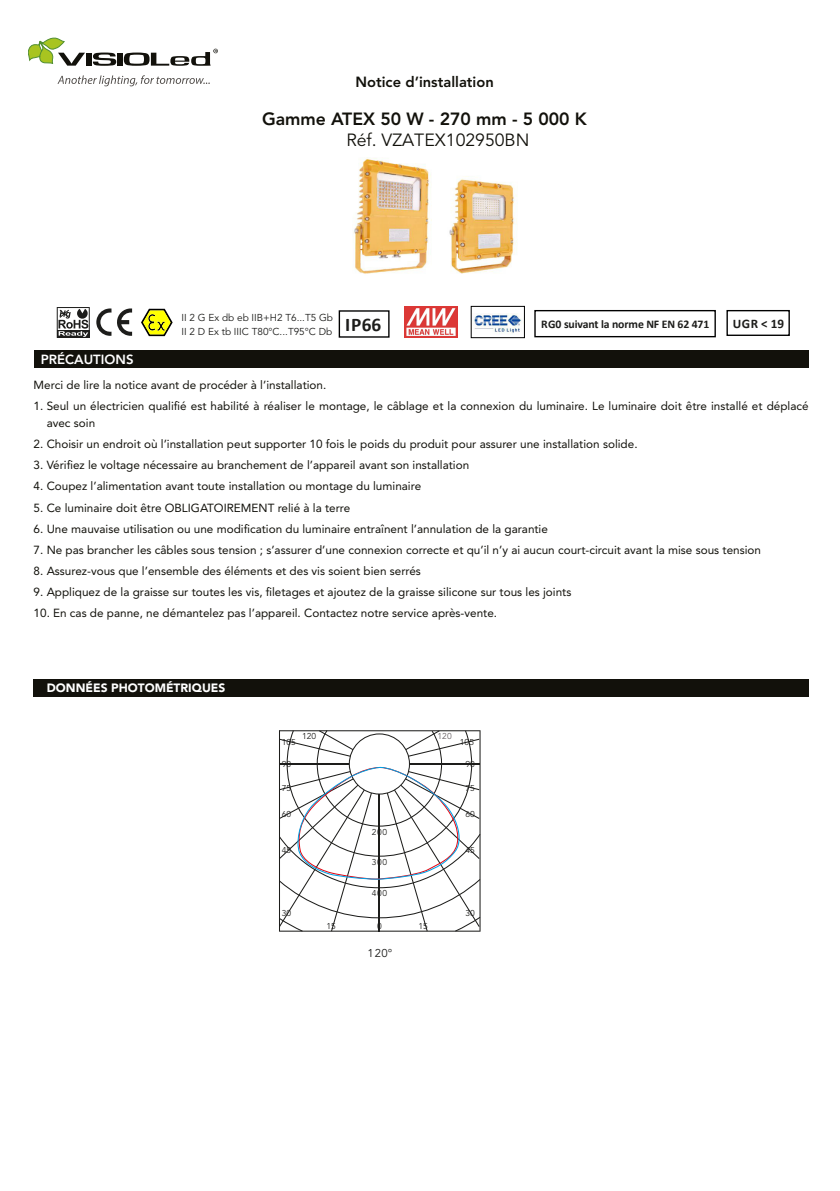
<style>
.page{position:relative;width:840px;height:1191px;background:#fff}
.page>*{position:absolute;margin:0;border:0;box-sizing:border-box;transform-origin:0 0}
.t1{font:800 17.6px "Avenir LT Std";color:#12110b}
.t2{font:17.6px "Avenir LT Std";color:#12110b}
.t3{font:800 14.6px "Avenir LT Std";color:#12110b}
.t4{font:800 13.2px "Avenir LT Std";color:#fff}
.t5{font:700 13.2px "Calibri";color:#1d1d1b}
.t6{font:900 12px "Avenir LT Std";color:#fff}
.t7{font:11.8px/17px "Avenir LT Std";color:#12110b}
.t8{font:700 11.8px "Calibri";letter-spacing:-.01em;color:#1d1d1b}
.t9{font:11.4px "Avenir LT Std";color:#1d1d1b}
.t10{font:10px/14.4px "Avenir LT Std";color:#1d1d1b}
.t11{font:8.4px "Avenir LT Std";color:#1d1d1b}
.t12{font:8.4px "Avenir LT Std";color:#655f62}
</style>
<div class="page">
<div style="left:86px;top:53px;width:6px;height:13px;background:#12110b"></div>
<svg style="left:93px;top:53px;width:23px;height:13px"></svg>
<div style="left:117px;top:53px;width:5px;height:13px;background:#12110b"></div>
<svg style="left:28px;top:38px;width:57px;height:28px"></svg>
<svg style="left:124px;top:49px;width:94px;height:17px"></svg>
<svg style="left:57px;top:75px;width:153px;height:11px"></svg>
<div style="left:34px;top:350px;width:774px;height:18px;background:#12110b"></div>
<div style="left:33px;top:679px;width:775px;height:18px;background:#12110b"></div>
<svg style="left:279px;top:730px;width:201px;height:201px"></svg>
<svg style="left:141px;top:309px;width:31px;height:27px"></svg>
<img style="left:404px;top:306px;width:53px;height:32px">
<img style="left:474px;top:313px;width:48px;height:21px">
<div style="left:470px;top:306px;width:54px;height:32px;border:1px solid #000"></div>
<div style="left:534px;top:310px;width:181px;height:27px;border:1px solid #000"></div>
<div style="left:726px;top:310px;width:63px;height:26px;border:1px solid #000"></div>
<div style="left:338px;top:310px;width:51px;height:28px;border:1px solid #000"></div>
<svg style="left:57px;top:307px;width:33px;height:31px"></svg>
<svg style="left:96px;top:308px;width:36px;height:28px"></svg>
<img style="left:353px;top:158px;width:164px;height:116px">
<p class="t3" style="left:355px;top:74px;width:140px">Notice d’installation</p>
<h1 class="t1" style="left:262px;top:109px;width:326px">Gamme ATEX 50 W - 270 mm - 5 000 K</h1>
<h1 class="t2" style="left:346px;top:130px;width:184px">Réf. VZATEX102950BN</h1>
<p class="t10" style="left:181px;top:310px;width:201px">II 2 G Ex db eb IIB+H2 T6...T5 Gb<br>II 2 D Ex tb IIIC T80°C...T95°C Db <sup>IP66</sup></p>
<p class="t8" style="left:541px;top:315px;width:170px">RG0 suivant la norme NF EN 62 471</p>
<p class="t5" style="left:732px;top:314px;width:53px">UGR &lt; 19</p>
<p class="t4" style="left:41px;top:352px;width:94px">PRÉCAUTIONS</p>
<p class="t7" style="left:34px;top:376px;width:294px">Merci de lire la notice avant de procéder à l’installation.</p>
<p class="t7" style="left:47px;top:397px;width:763px;text-indent:-13px">1. Seul un électricien qualifié est habilité à réaliser le montage, le câblage et la connexion du luminaire. Le luminaire doit être installé et déplacé avec soin</p>
<p class="t7" style="left:34px;top:435px;width:605px">2. Choisir un endroit où l’installation peut supporter 10 fois le poids du produit pour assurer une installation solide.</p>
<p class="t7" style="left:34px;top:457px;width:437px">3. Vérifiez le voltage nécessaire au branchement de l’appareil avant son installation</p>
<p class="t7" style="left:34px;top:478px;width:389px">4. Coupez l’alimentation avant toute installation ou montage du luminaire</p>
<p class="t7" style="left:34px;top:499px;width:318px">5. Ce luminaire doit être OBLIGATOIREMENT relié à la terre</p>
<p class="t7" style="left:34px;top:520px;width:515px">6. Une mauvaise utilisation ou une modification du luminaire entraînent l’annulation de la garantie</p>
<p class="t7" style="left:34px;top:541px;width:728px">7. Ne pas brancher les câbles sous tension ; s’assurer d’une connexion correcte et qu’il n’y ai aucun court-circuit avant la mise sous tension</p>
<p class="t7" style="left:34px;top:562px;width:388px">8. Assurez-vous que l’ensemble des éléments et des vis soient bien serrés</p>
<p class="t7" style="left:34px;top:584px;width:539px">9. Appliquez de la graisse sur toutes les vis, filetages et ajoutez de la graisse silicone sur tous les joints</p>
<p class="t7" style="left:34px;top:605px;width:464px">10. En cas de panne, ne démantelez pas l’appareil. Contactez notre service après-vente.</p>
<p class="t6" style="left:47px;top:681px;width:180px">DONNÉES PHOTOMÉTRIQUES</p>
<p class="t11" style="left:302px;top:731px;width:16px">120</p>
<p class="t11" style="left:281px;top:737px;width:16px">105</p>
<p class="t12" style="left:437px;top:731px;width:16px">120</p>
<p class="t11" style="left:459px;top:737px;width:16px">105</p>
<p class="t11" style="left:281px;top:759px;width:11px">90</p>
<p class="t11" style="left:465px;top:759px;width:11px">90</p>
<p class="t11" style="left:281px;top:783px;width:11px">75</p>
<p class="t11" style="left:465px;top:783px;width:11px">75</p>
<p class="t11" style="left:281px;top:809px;width:11px">60</p>
<p class="t11" style="left:465px;top:809px;width:11px">60</p>
<p class="t11" style="left:281px;top:845px;width:11px">45</p>
<p class="t11" style="left:372px;top:827px;width:17px">200</p>
<p class="t11" style="left:372px;top:856px;width:17px">300</p>
<p class="t11" style="left:372px;top:888px;width:17px">400</p>
<p class="t11" style="left:465px;top:845px;width:11px">45</p>
<p class="t11" style="left:281px;top:908px;width:11px">30</p>
<p class="t11" style="left:465px;top:908px;width:11px">30</p>
<p class="t11" style="left:326px;top:921px;width:11px">15</p>
<p class="t11" style="left:377px;top:921px;width:6px">0</p>
<p class="t11" style="left:418px;top:921px;width:11px">15</p>
<p class="t9" style="left:367px;top:946px;width:26px">120°</p>
</div>
